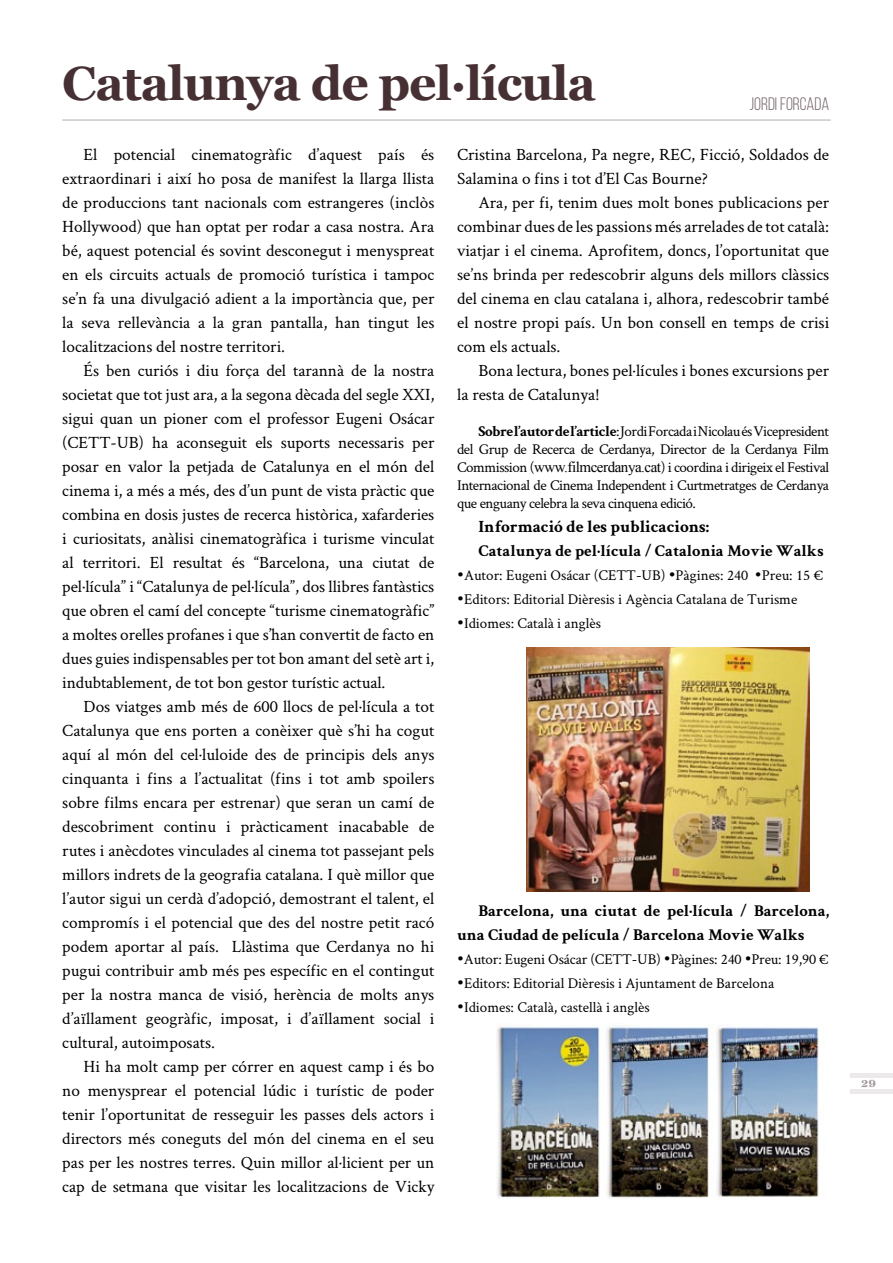
<style>
.page{position:relative;width:893px;height:1263px;background:#fff}
.page>*{position:absolute;margin:0;border:0;box-sizing:border-box;transform-origin:0 0}
.t1{font:700 48px "Georgia";letter-spacing:-.025em;color:#463034}
.t2{font:18px "Bebas Neue";color:#746467}
.t3{font:17.25px/24px "Crimson";color:#000;text-align:justify}
.t4{font:700 17.25px "Crimson";color:#000}
.t5{font:700 16.5px/24px "Crimson";color:#000}
.t6{font:15px/18px "Crimson";color:#000;text-align:justify}
.t7{font:10.5px "Titania";color:#a3989a}
.s1{font-weight:700}
.s2{font-family:"Times New Roman"}
</style>
<div class="page">
<hr style="left:850px;top:1073px;width:43px;height:4px;background:#edeaeb">
<hr style="left:850px;top:1089px;width:43px;height:4px;background:#edeaeb">
<hr style="left:62px;top:120px;width:769px;height:1px;background:#b5acae">
<img style="left:497px;top:1025px;width:322px;height:173px">
<img style="left:527px;top:648px;width:283px;height:244px">
<h1 class="t1" style="left:62px;top:56px;width:535px">Catalunya de pel·lícula</h1>
<p class="t2" style="left:750px;top:94px;width:81px">JORDI FORCADA</p>
<p class="t3" style="left:62px;top:142px;width:374px;text-indent:21px">El potencial cinematogràfic d’aquest país és extraordinari i així ho posa de manifest la llarga llista de produccions tant nacionals com estrangeres (inclòs Hollywood) que han optat per rodar a casa nostra. Ara bé, aquest potencial és sovint desconegut i menyspreat en els circuits actuals de promoció turística i tampoc se’n fa una divulgació adient a la importància que, per la seva rellevància a la gran pantalla, han tingut les localitzacions del nostre territori.</p>
<p class="t3" style="left:62px;top:358px;width:374px;text-indent:21px">És ben curiós i diu força del tarannà de la nostra societat que tot just ara, a la segona dècada del segle XXI, sigui quan un pioner com el professor Eugeni Osácar (CETT-UB) ha aconseguit els suports necessaris per posar en valor la petjada de Catalunya en el món del cinema i, a més a més, des d’un punt de vista pràctic que combina en dosis justes de recerca històrica, xafarderies i curiositats, anàlisi cinematogràfica i turisme vinculat al territori. El resultat és “Barcelona, una ciutat de pel·lícula” i “Catalunya de pel·lícula”, dos llibres fantàstics que obren el camí del concepte “turisme cinematogràfic” a moltes orelles profanes i que s’han convertit de facto en dues guies indispensables per tot bon amant del setè art i, indubtablement, de tot bon gestor turístic actual.</p>
<p class="t3" style="left:62px;top:694px;width:374px;text-indent:21px">Dos viatges amb més de 600 llocs de pel·lícula a tot Catalunya que ens porten a conèixer què s’hi ha cogut aquí al món del cel·luloide des de principis dels anys cinquanta i fins a l’actualitat (fins i tot amb spoilers sobre films encara per estrenar) que seran un camí de descobriment continu i pràcticament inacabable de rutes i anècdotes vinculades al cinema tot passejant pels millors indrets de la geografia catalana. I què millor que l’autor sigui un cerdà d’adopció, demostrant el talent, el compromís i el potencial que des del nostre petit racó podem aportar al país. Llàstima que Cerdanya no hi pugui contribuir amb més pes específic en el contingut per la nostra manca de visió, herència de molts anys d’aïllament geogràfic, imposat, i d’aïllament social i cultural, autoimposats.</p>
<p class="t3" style="left:62px;top:1053px;width:374px;text-indent:21px">Hi ha molt camp per córrer en aquest camp i és bo no menysprear el potencial lúdic i turístic de poder tenir l’oportunitat de resseguir les passes dels actors i directors més coneguts del món del cinema en el seu pas per les nostres terres. Quin millor al·licient per un cap de setmana que visitar les localitzacions de Vicky</p>
<p class="t3" style="left:457px;top:142px;width:374px">Cristina Barcelona, Pa negre, REC, Ficció, Soldados de<br>Salamina o fins i tot d’El Cas Bourne?</p>
<p class="t3" style="left:457px;top:190px;width:374px;text-indent:21px">Ara, per fi, tenim dues molt bones publicacions per combinar dues de les passions més arrelades de tot català: viatjar i el cinema. Aprofitem, doncs, l’oportunitat que se’ns brinda per redescobrir alguns dels millors clàssics del cinema en clau catalana i, alhora, redescobrir també el nostre propi país. Un bon consell en temps de crisi com els actuals.</p>
<p class="t3" style="left:457px;top:358px;width:374px;text-indent:21px">Bona lectura, bones pel·lícules i bones excursions per la resta de Catalunya!</p>
<p class="t6" style="left:457px;top:421px;width:374px;text-indent:21px"><span class="s1">Sobre l’autor de l’article</span>: Jordi Forcada i Nicolau és Vicepresident del Grup de Recerca de Cerdanya, Director de la Cerdanya Film Commission (<span class="s2">www.filmcerdanya.cat</span>) i coordina i dirigeix el Festival Internacional de Cinema Independent i Curtmetratges de Cerdanya que enguany celebra la seva cinquena edició.</p>
<p class="t4" style="left:478px;top:516px;width:232px">Informació de les publicacions:</p>
<p class="t5" style="left:478px;top:538px;width:347px">Catalunya de pel·lícula / Catalonia Movie Walks</p>
<p class="t6" style="left:457px;top:565px;width:368px">•Autor: Eugeni Osácar (CETT-UB) •Pàgines: 240 •Preu: 15 €</p>
<p class="t6" style="left:457px;top:589px;width:342px">•Editors: Editorial Dièresis i Agència Catalana de Turisme</p>
<p class="t6" style="left:457px;top:613px;width:145px">•Idiomes: Català i anglès</p>
<p class="t5" style="left:457px;top:898px;width:374px;text-indent:21px">Barcelona, una ciutat de pel·lícula / Barcelona, una Ciudad de película / Barcelona Movie Walks</p>
<p class="t6" style="left:457px;top:949px;width:373px">•Autor: Eugeni Osácar (CETT-UB) •Pàgines: 240 •Preu: 19,90 €</p>
<p class="t6" style="left:457px;top:973px;width:319px">•Editors: Editorial Dièresis i Ajuntament de Barcelona</p>
<p class="t6" style="left:457px;top:997px;width:194px">•Idiomes: Català, castellà i anglès</p>
<p class="t7" style="left:861px;top:1077px;width:17px">29</p>
</div>
